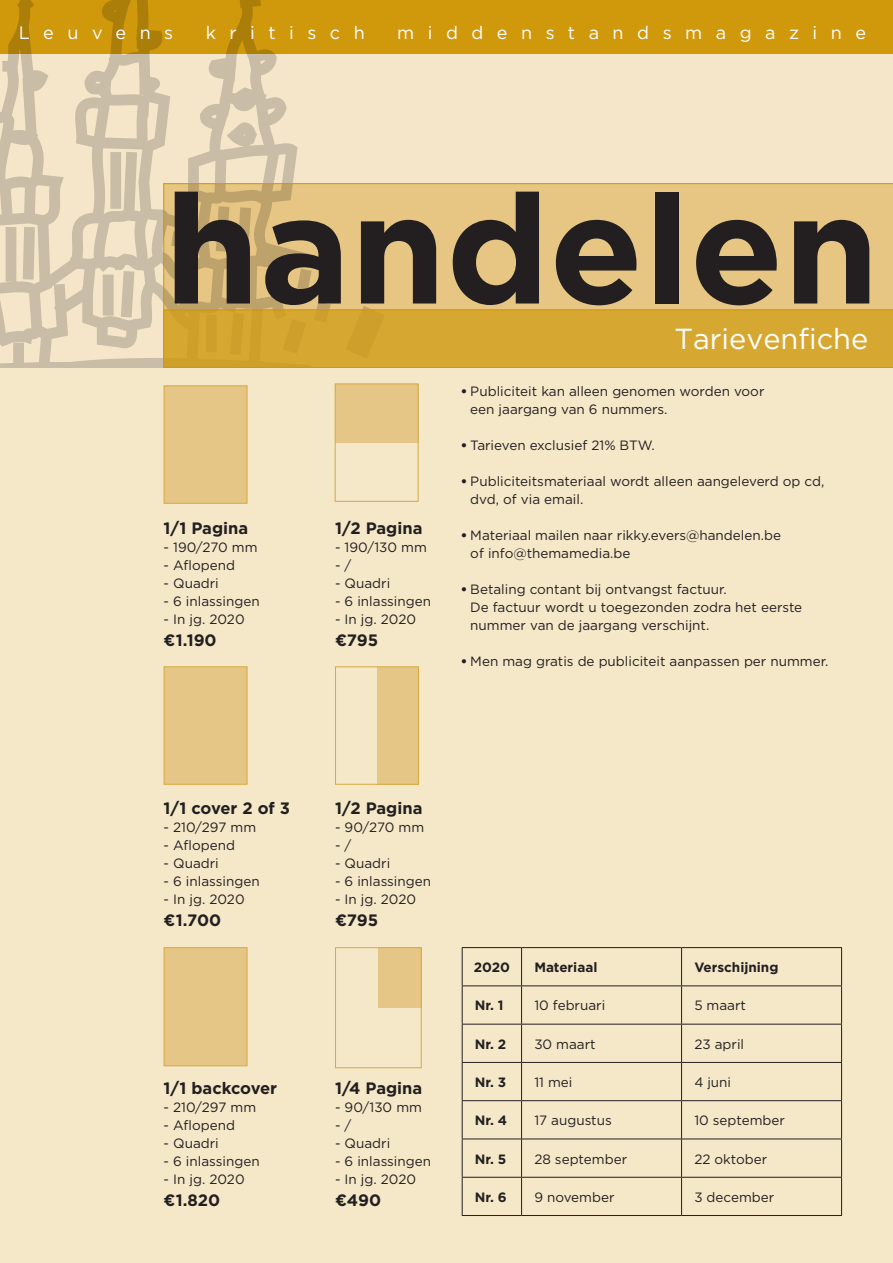
<style>
.page{position:relative;width:893px;height:1263px;background:#fff}
.page>*{position:absolute;margin:0;border:0;box-sizing:border-box;transform-origin:0 0}
.t1{font:700 153.3px "Gotham";color:#231f20}
.t2{font:28.95px "Gotham";color:#fff}
.t3{font:18px "Gotham";letter-spacing:.75em;color:#fff}
.t4{font:700 16.5px "Gotham";color:#231f20}
.t5{font:13.5px/18px "Gotham";color:#231f20}
.t6{font:700 13.5px "Gotham";color:#231f20}
.s1{font-family:"Akzidenz Grotesk BE Super"}
</style>
<div class="page">
<div style="left:0;top:4px;width:893px;height:364px;background:#f6e6c9"></div>
<div style="left:0;top:0;width:893px;height:54px;background:#d0990c"></div>
<img style="left:0;top:0;width:298px;height:368px">
<svg style="left:163px;top:183px;width:730px;height:185px;background:#deb865"></svg>
<div style="left:0;top:368px;width:893px;height:895px;background:#f4e8c9"></div>
<div style="left:164px;top:385px;width:83px;height:119px;background:#e6c686;border:1px solid #d6a93d"></div>
<div style="left:164px;top:666px;width:83px;height:119px;background:#e6c686;border:1px solid #d6a93d"></div>
<div style="left:164px;top:947px;width:83px;height:119px;background:#e6c686;border:1px solid #d6a93d"></div>
<div style="left:335px;top:384px;width:83px;height:58px;background:#e6c686"></div>
<div style="left:377px;top:667px;width:42px;height:117px;background:#e6c686"></div>
<div style="left:378px;top:947px;width:44px;height:61px;background:#e6c686"></div>
<div style="left:335px;top:383px;width:84px;height:119px;border:1px solid #d6a93d"></div>
<div style="left:335px;top:666px;width:84px;height:119px;border:1px solid #d6a93d"></div>
<div style="left:335px;top:947px;width:87px;height:121px;border:1px solid #d6a93d"></div>
<hr style="left:462px;top:947px;width:60px;height:1px;background:#231f20">
<hr style="left:462px;top:948px;width:1px;height:37px;background:#231f20">
<hr style="left:522px;top:947px;width:160px;height:1px;background:#231f20">
<hr style="left:521px;top:948px;width:1px;height:37px;background:#231f20">
<hr style="left:682px;top:947px;width:160px;height:1px;background:#231f20">
<hr style="left:681px;top:948px;width:1px;height:37px;background:#231f20">
<hr style="left:841px;top:948px;width:1px;height:37px;background:#231f20">
<hr style="left:462px;top:985px;width:60px;height:1px;background:#231f20">
<hr style="left:462px;top:986px;width:1px;height:38px;background:#231f20">
<hr style="left:522px;top:985px;width:160px;height:1px;background:#231f20">
<hr style="left:521px;top:986px;width:1px;height:38px;background:#231f20">
<hr style="left:682px;top:985px;width:160px;height:1px;background:#231f20">
<hr style="left:681px;top:986px;width:1px;height:38px;background:#231f20">
<hr style="left:841px;top:986px;width:1px;height:38px;background:#231f20">
<hr style="left:462px;top:1024px;width:60px;height:1px;background:#231f20">
<hr style="left:462px;top:1024px;width:1px;height:38px;background:#231f20">
<hr style="left:522px;top:1024px;width:160px;height:1px;background:#231f20">
<hr style="left:521px;top:1024px;width:1px;height:38px;background:#231f20">
<hr style="left:682px;top:1024px;width:160px;height:1px;background:#231f20">
<hr style="left:681px;top:1024px;width:1px;height:38px;background:#231f20">
<hr style="left:841px;top:1024px;width:1px;height:38px;background:#231f20">
<hr style="left:462px;top:1062px;width:60px;height:1px;background:#231f20">
<hr style="left:462px;top:1063px;width:1px;height:37px;background:#231f20">
<hr style="left:522px;top:1062px;width:160px;height:1px;background:#231f20">
<hr style="left:521px;top:1063px;width:1px;height:37px;background:#231f20">
<hr style="left:682px;top:1062px;width:160px;height:1px;background:#231f20">
<hr style="left:681px;top:1063px;width:1px;height:37px;background:#231f20">
<hr style="left:841px;top:1063px;width:1px;height:37px;background:#231f20">
<hr style="left:462px;top:1100px;width:60px;height:1px;background:#231f20">
<hr style="left:462px;top:1101px;width:1px;height:37px;background:#231f20">
<hr style="left:522px;top:1100px;width:160px;height:1px;background:#231f20">
<hr style="left:521px;top:1101px;width:1px;height:37px;background:#231f20">
<hr style="left:682px;top:1100px;width:160px;height:1px;background:#231f20">
<hr style="left:681px;top:1101px;width:1px;height:37px;background:#231f20">
<hr style="left:841px;top:1101px;width:1px;height:37px;background:#231f20">
<hr style="left:462px;top:1138px;width:60px;height:1px;background:#231f20">
<hr style="left:462px;top:1139px;width:1px;height:38px;background:#231f20">
<hr style="left:522px;top:1138px;width:160px;height:1px;background:#231f20">
<hr style="left:521px;top:1139px;width:1px;height:38px;background:#231f20">
<hr style="left:682px;top:1138px;width:160px;height:1px;background:#231f20">
<hr style="left:681px;top:1139px;width:1px;height:38px;background:#231f20">
<hr style="left:841px;top:1139px;width:1px;height:38px;background:#231f20">
<hr style="left:462px;top:1177px;width:60px;height:1px;background:#231f20">
<hr style="left:462px;top:1177px;width:1px;height:38px;background:#231f20">
<hr style="left:522px;top:1177px;width:160px;height:1px;background:#231f20">
<hr style="left:521px;top:1177px;width:1px;height:38px;background:#231f20">
<hr style="left:682px;top:1177px;width:160px;height:1px;background:#231f20">
<hr style="left:681px;top:1177px;width:1px;height:38px;background:#231f20">
<hr style="left:841px;top:1177px;width:1px;height:38px;background:#231f20">
<hr style="left:462px;top:1215px;width:60px;height:1px;background:#231f20">
<hr style="left:522px;top:1215px;width:160px;height:1px;background:#231f20">
<hr style="left:682px;top:1215px;width:160px;height:1px;background:#231f20">
<h3 class="t3" style="left:19px;top:21px;width:156px">Leuvens</h3>
<h3 class="t3" style="left:206px;top:21px;width:161px">kritisch</h3>
<h3 class="t3" style="left:397px;top:21px;width:470px">middenstandsmagazine</h3>
<h1 class="t1" style="left:164px;top:148px;width:716px">handelen</h1>
<h2 class="t2" style="left:674px;top:320px;width:195px">Tarievenfiche</h2>
<p class="t4" style="left:164px;top:517px;width:86px">1/1 Pagina</p>
<p class="t5" style="left:164px;top:538px;width:95px">- 190/270 mm</p>
<p class="t5" style="left:164px;top:556px;width:73px">- Aflopend</p>
<p class="t5" style="left:164px;top:574px;width:57px">- Quadri</p>
<p class="t5" style="left:164px;top:592px;width:98px">- 6 inlassingen</p>
<p class="t5" style="left:164px;top:610px;width:83px">- In jg. 2020</p>
<p class="t4" style="left:164px;top:629px;width:54px">€1.190</p>
<p class="t4" style="left:335px;top:517px;width:89px">1/2 Pagina</p>
<p class="t5" style="left:335px;top:538px;width:93px">- 190/130 mm</p>
<p class="t5" style="left:335px;top:556px;width:18px">- /</p>
<p class="t5" style="left:335px;top:574px;width:57px">- Quadri</p>
<p class="t5" style="left:335px;top:592px;width:98px">- 6 inlassingen</p>
<p class="t5" style="left:335px;top:610px;width:83px">- In jg. 2020</p>
<p class="t4" style="left:335px;top:629px;width:45px">€795</p>
<p class="t5" style="left:470px;top:382px;width:296px;text-indent:-9px"><span class="s1">•</span> Publiciteit kan alleen genomen worden voor een jaargang van 6 nummers.</p>
<p class="t5" style="left:462px;top:436px;width:195px"><span class="s1">•</span> Tarieven exclusief 21% BTW.</p>
<p class="t5" style="left:470px;top:472px;width:356px;text-indent:-9px"><span class="s1">•</span> Publiciteitsmateriaal wordt alleen aangeleverd op cd, dvd, of via email.</p>
<p class="t5" style="left:470px;top:526px;width:312px;text-indent:-9px"><span class="s1">•</span> Materiaal mailen naar rikky.evers@handelen.be of info@themamedia.be</p>
<p class="t5" style="left:470px;top:580px;width:333px;text-indent:-9px"><span class="s1">•</span> Betaling contant bij ontvangst factuur.<br>De factuur wordt u toegezonden zodra het eerste nummer van de jaargang verschijnt.</p>
<p class="t5" style="left:462px;top:652px;width:368px"><span class="s1">•</span> Men mag gratis de publiciteit aanpassen per nummer.</p>
<p class="t4" style="left:164px;top:797px;width:128px">1/1 cover 2 of 3</p>
<p class="t5" style="left:164px;top:818px;width:94px">- 210/297 mm</p>
<p class="t5" style="left:164px;top:836px;width:73px">- Aflopend</p>
<p class="t5" style="left:164px;top:854px;width:57px">- Quadri</p>
<p class="t5" style="left:164px;top:872px;width:98px">- 6 inlassingen</p>
<p class="t5" style="left:164px;top:890px;width:83px">- In jg. 2020</p>
<p class="t4" style="left:164px;top:909px;width:59px">€1.700</p>
<p class="t4" style="left:164px;top:1077px;width:115px">1/1 backcover</p>
<p class="t5" style="left:164px;top:1097px;width:94px">- 210/297 mm</p>
<p class="t5" style="left:164px;top:1115px;width:73px">- Aflopend</p>
<p class="t5" style="left:164px;top:1133px;width:57px">- Quadri</p>
<p class="t5" style="left:164px;top:1151px;width:98px">- 6 inlassingen</p>
<p class="t5" style="left:164px;top:1169px;width:83px">- In jg. 2020</p>
<p class="t4" style="left:164px;top:1189px;width:58px">€1.820</p>
<p class="t4" style="left:335px;top:797px;width:89px">1/2 Pagina</p>
<p class="t5" style="left:335px;top:818px;width:91px">- 90/270 mm</p>
<p class="t5" style="left:335px;top:836px;width:18px">- /</p>
<p class="t5" style="left:335px;top:854px;width:57px">- Quadri</p>
<p class="t5" style="left:335px;top:872px;width:98px">- 6 inlassingen</p>
<p class="t5" style="left:335px;top:890px;width:83px">- In jg. 2020</p>
<p class="t4" style="left:335px;top:909px;width:45px">€795</p>
<p class="t4" style="left:335px;top:1077px;width:89px">1/4 Pagina</p>
<p class="t5" style="left:335px;top:1097px;width:88px">- 90/130 mm</p>
<p class="t5" style="left:335px;top:1115px;width:18px">- /</p>
<p class="t5" style="left:335px;top:1133px;width:57px">- Quadri</p>
<p class="t5" style="left:335px;top:1151px;width:98px">- 6 inlassingen</p>
<p class="t5" style="left:335px;top:1169px;width:83px">- In jg. 2020</p>
<p class="t4" style="left:335px;top:1189px;width:48px">€490</p>
<p class="t6" style="left:474px;top:958px;width:38px">2020</p>
<p class="t6" style="left:534px;top:958px;width:65px">Materiaal</p>
<p class="t6" style="left:694px;top:958px;width:86px">Verschijning</p>
<p class="t6" style="left:475px;top:997px;width:30px">Nr. 1</p>
<p class="t5" style="left:534px;top:996px;width:72px">10 februari</p>
<p class="t5" style="left:694px;top:996px;width:53px">5 maart</p>
<p class="t6" style="left:475px;top:1035px;width:33px">Nr. 2</p>
<p class="t5" style="left:534px;top:1035px;width:63px">30 maart</p>
<p class="t5" style="left:694px;top:1035px;width:51px">23 april</p>
<p class="t6" style="left:475px;top:1073px;width:33px">Nr. 3</p>
<p class="t5" style="left:534px;top:1073px;width:40px">11 mei</p>
<p class="t5" style="left:694px;top:1073px;width:38px">4 juni</p>
<p class="t6" style="left:475px;top:1111px;width:34px">Nr. 4</p>
<p class="t5" style="left:534px;top:1111px;width:79px">17 augustus</p>
<p class="t5" style="left:694px;top:1111px;width:92px">10 september</p>
<p class="t6" style="left:475px;top:1150px;width:33px">Nr. 5</p>
<p class="t5" style="left:534px;top:1149px;width:94px">28 september</p>
<p class="t5" style="left:694px;top:1149px;width:74px">22 oktober</p>
<p class="t6" style="left:475px;top:1188px;width:33px">Nr. 6</p>
<p class="t5" style="left:534px;top:1188px;width:82px">9 november</p>
<p class="t5" style="left:694px;top:1188px;width:82px">3 december</p>
</div>
